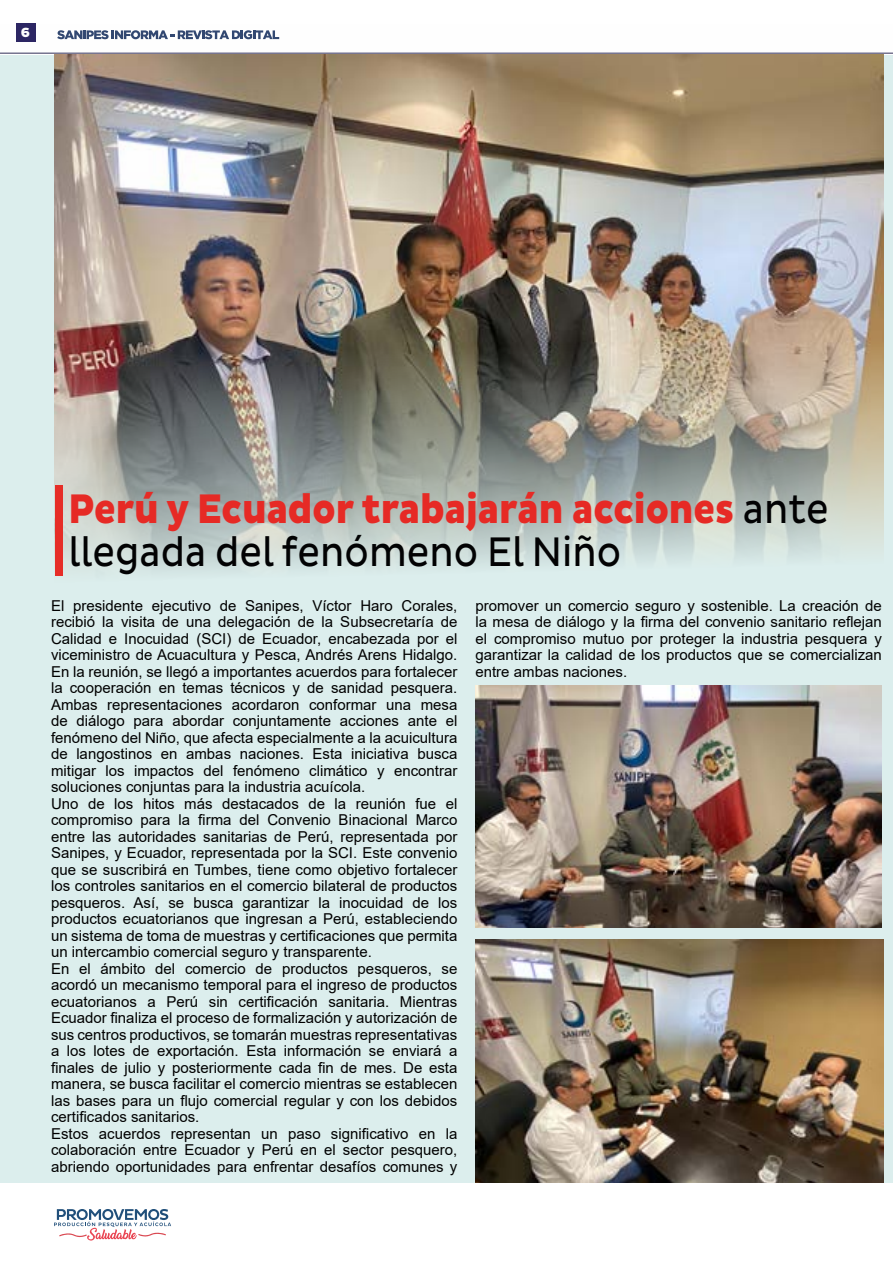
<style>
.page{position:relative;width:893px;height:1263px;background:#fff}
.page>*{position:absolute;margin:0;border:0;box-sizing:border-box;transform-origin:0 0}
.t1{font:800 42px/43.5px "Pluto Sans";color:#e62a25;scale:.87 1}
.t2{font:15px/16.5px "Arial";color:#000}
.t3{font:800 13.5px "Pluto Sans";color:#fff}
.s1{font-weight:400;color:#020203}
</style>
<div class="page">
<div style="left:16px;top:23px;width:19px;height:18px;background:#2c2663"></div>
<svg style="left:54px;top:1209px;width:117px;height:31px"></svg>
<div style="left:0;top:55px;width:893px;height:1127px;background:#dceeed"></div>
<img style="left:0;top:24px;width:893px;height:547px">
<div style="left:55px;top:486px;width:8px;height:90px;background:#e62d27"></div>
<img style="left:475px;top:685px;width:407px;height:242px">
<img style="left:475px;top:940px;width:408px;height:242px">
<p class="t3" style="left:21px;top:25px;width:11px">6</p>
<h1 class="t1" style="left:68px;top:488px;width:875px">Perú y Ecuador trabajarán acciones <span class="s1">ante llegada del fenómeno El Niño</span></h1>
<p class="t2" style="left:51px;top:597px;width:408px">El presidente ejecutivo de Sanipes, Víctor Haro Corales, recibió la visita de una delegación de la Subsecretaría de Calidad e Inocuidad (SCI) de Ecuador, encabezada por el viceministro de Acuacultura y Pesca, Andrés Arens Hidalgo.<br>En la reunión, se llegó a importantes acuerdos para fortalecer la cooperación en temas técnicos y de sanidad pesquera.<br>Ambas representaciones acordaron conformar una mesa de diálogo para abordar conjuntamente acciones ante el fenómeno del Niño, que afecta especialmente a la acuicultura de langostinos en ambas naciones. Esta iniciativa busca mitigar los impactos del fenómeno climático y encontrar soluciones conjuntas para la industria acuícola.<br>Uno de los hitos más destacados de la reunión fue el compromiso para la firma del Convenio Binacional Marco entre las autoridades sanitarias de Perú, representada por Sanipes, y Ecuador, representada por la SCI. Este convenio que se suscribirá en Tumbes, tiene como objetivo fortalecer los controles sanitarios en el comercio bilateral de productos pesqueros. Así, se busca garantizar la inocuidad de los productos ecuatorianos que ingresan a Perú, estableciendo un sistema de toma de muestras y certificaciones que permita un intercambio comercial seguro y transparente.<br>En el ámbito del comercio de productos pesqueros, se acordó un mecanismo temporal para el ingreso de productos ecuatorianos a Perú sin certificación sanitaria. Mientras Ecuador finaliza el proceso de formalización y autorización de sus centros productivos, se tomarán muestras representativas a los lotes de exportación. Esta información se enviará a finales de julio y posteriormente cada fin de mes. De esta manera, se busca facilitar el comercio mientras se establecen las bases para un flujo comercial regular y con los debidos certificados sanitarios.<br>Estos acuerdos representan un paso significativo en la colaboración entre Ecuador y Perú en el sector pesquero, abriendo oportunidades para enfrentar desafíos comunes y</p>
<p class="t2" style="left:475px;top:597px;width:408px;text-align:justify">promover un comercio seguro y sostenible. La creación de la mesa de diálogo y la firma del convenio sanitario reflejan el compromiso mutuo por proteger la industria pesquera y garantizar la calidad de los productos que se comercializan entre ambas naciones.</p>
</div>
